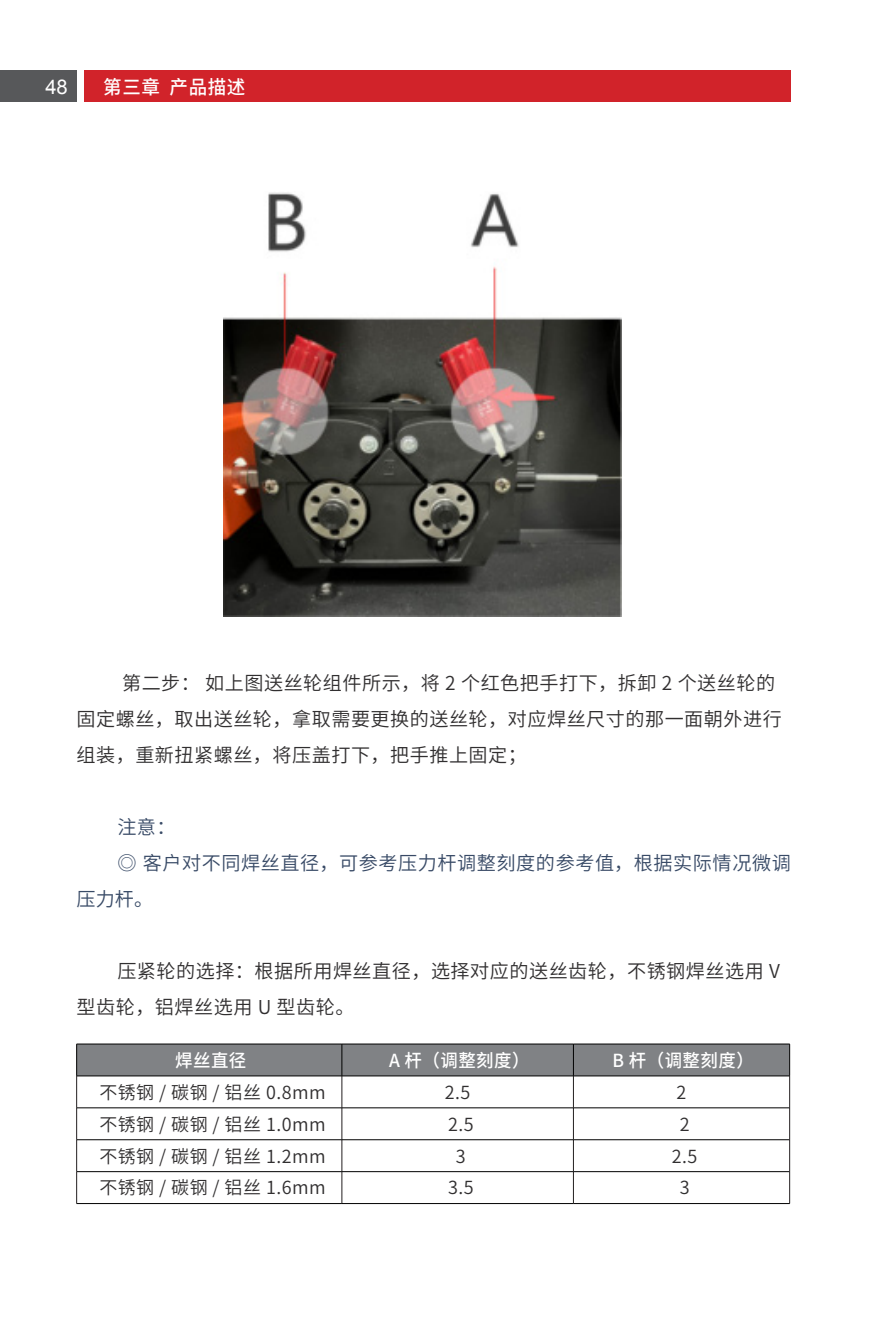
<style>
.page{position:relative;width:893px;height:1340px;background:#fff}
.page>*{position:absolute;margin:0;border:0;box-sizing:border-box;transform-origin:0 0}
.t1{font:20.25px "Arial";color:#fff}
.注解文字{font:19.12px/36px "Source Han Sans SC";letter-spacing:.025em;color:#312f30}
._1-重要正文-蓝色字{font:19.12px/36px "Source Han Sans SC";letter-spacing:.03em;color:#384a66}
.t2{font:500 19.12px "Source Han Sans SC";letter-spacing:.025em;color:#fff}
._8-表格文字{font:18px "Source Han Sans SC";letter-spacing:.025em;color:#312f30}
._8-表格文字-标题{font:500 18px "Source Han Sans SC";letter-spacing:.025em;color:#fff}
</style>
<div class="page">
<div style="left:84px;top:70px;width:707px;height:32px;background:#d1232a"></div>
<div style="left:0;top:70px;width:77px;height:32px;background:#57585a"></div>
<img style="left:223px;top:192px;width:398px;height:425px">
<div style="left:77px;top:1044px;width:712px;height:31px;background:#808285"></div>
<hr style="left:76px;top:1076px;width:1px;height:31px;background:#231f20">
<hr style="left:76px;top:1107px;width:1px;height:32px;background:#231f20">
<hr style="left:76px;top:1139px;width:1px;height:32px;background:#231f20">
<hr style="left:76px;top:1171px;width:1px;height:32px;background:#231f20">
<hr style="left:341px;top:1076px;width:1px;height:31px;background:#231f20">
<hr style="left:341px;top:1107px;width:1px;height:32px;background:#231f20">
<hr style="left:341px;top:1139px;width:1px;height:32px;background:#231f20">
<hr style="left:341px;top:1171px;width:1px;height:32px;background:#231f20">
<hr style="left:573px;top:1076px;width:1px;height:31px;background:#231f20">
<hr style="left:789px;top:1076px;width:1px;height:31px;background:#231f20">
<hr style="left:573px;top:1107px;width:1px;height:32px;background:#231f20">
<hr style="left:789px;top:1107px;width:1px;height:32px;background:#231f20">
<hr style="left:573px;top:1139px;width:1px;height:32px;background:#231f20">
<hr style="left:789px;top:1139px;width:1px;height:32px;background:#231f20">
<hr style="left:573px;top:1171px;width:1px;height:32px;background:#231f20">
<hr style="left:789px;top:1171px;width:1px;height:32px;background:#231f20">
<hr style="left:77px;top:1043px;width:265px;height:1px;background:#000">
<hr style="left:76px;top:1044px;width:1px;height:31px;background:#000">
<hr style="left:77px;top:1075px;width:265px;height:1px;background:#000">
<hr style="left:77px;top:1107px;width:265px;height:1px;background:#000">
<hr style="left:77px;top:1139px;width:265px;height:1px;background:#000">
<hr style="left:77px;top:1171px;width:265px;height:1px;background:#000">
<hr style="left:77px;top:1203px;width:265px;height:1px;background:#000">
<hr style="left:342px;top:1043px;width:231px;height:1px;background:#000">
<hr style="left:341px;top:1044px;width:1px;height:31px;background:#000">
<hr style="left:573px;top:1043px;width:217px;height:1px;background:#000">
<hr style="left:342px;top:1075px;width:231px;height:1px;background:#000">
<hr style="left:573px;top:1075px;width:217px;height:1px;background:#000">
<hr style="left:342px;top:1107px;width:231px;height:1px;background:#000">
<hr style="left:573px;top:1107px;width:216px;height:1px;background:#000">
<hr style="left:342px;top:1139px;width:231px;height:1px;background:#000">
<hr style="left:573px;top:1139px;width:216px;height:1px;background:#000">
<hr style="left:342px;top:1171px;width:231px;height:1px;background:#000">
<hr style="left:573px;top:1171px;width:216px;height:1px;background:#000">
<hr style="left:342px;top:1203px;width:231px;height:1px;background:#000">
<hr style="left:573px;top:1203px;width:217px;height:1px;background:#000">
<hr style="left:573px;top:1044px;width:1px;height:31px;background:#000">
<hr style="left:789px;top:1044px;width:1px;height:31px;background:#000">
<p class="t1" style="left:45px;top:73px;width:24px">48</p>
<p class="t2" style="left:103px;top:76px;width:143px">第三章 产品描述</p>
<p class="注解文字" style="left:77px;top:665px;width:707px;text-indent:46px">第二步： 如上图送丝轮组件所示，将 2 个红色把手打下，拆卸 2 个送丝轮的固定螺丝，取出送丝轮，拿取需要更换的送丝轮，对应焊丝尺寸的那一面朝外进行组装，重新扭紧螺丝，将压盖打下，把手推上固定；</p>
<p class="_1-重要正文-蓝色字" style="left:117px;top:809px;width:60px">注意：</p>
<p class="_1-重要正文-蓝色字" style="left:77px;top:845px;width:716px;text-indent:41px">◎ 客户对不同焊丝直径，可参考压力杆调整刻度的参考值，根据实际情况微调压力杆。</p>
<p class="注解文字" style="left:77px;top:953px;width:705px;text-indent:41px">压紧轮的选择：根据所用焊丝直径，选择对应的送丝齿轮，不锈钢焊丝选用 V型齿轮，铝焊丝选用 U 型齿轮。</p>
<p class="_8-表格文字-标题" style="left:175px;top:1050px;width:73px">焊丝直径</p>
<p class="_8-表格文字-标题" style="left:389px;top:1050px;width:142px">A 杆（调整刻度）</p>
<p class="_8-表格文字-标题" style="left:612px;top:1050px;width:143px">B 杆（调整刻度）</p>
<p class="_8-表格文字" style="left:99px;top:1081px;width:228px">不锈钢 / 碳钢 / 铝丝 0.8mm</p>
<p class="_8-表格文字" style="left:445px;top:1081px;width:27px">2.5</p>
<p class="_8-表格文字" style="left:677px;top:1081px;width:11px">2</p>
<p class="_8-表格文字" style="left:99px;top:1113px;width:228px">不锈钢 / 碳钢 / 铝丝 1.0mm</p>
<p class="_8-表格文字" style="left:448px;top:1113px;width:27px">2.5</p>
<p class="_8-表格文字" style="left:680px;top:1113px;width:11px">2</p>
<p class="_8-表格文字" style="left:99px;top:1145px;width:228px">不锈钢 / 碳钢 / 铝丝 1.2mm</p>
<p class="_8-表格文字" style="left:456px;top:1145px;width:11px">3</p>
<p class="_8-表格文字" style="left:672px;top:1145px;width:27px">2.5</p>
<p class="_8-表格文字" style="left:99px;top:1177px;width:228px">不锈钢 / 碳钢 / 铝丝 1.6mm</p>
<p class="_8-表格文字" style="left:448px;top:1177px;width:27px">3.5</p>
<p class="_8-表格文字" style="left:680px;top:1177px;width:11px">3</p>
</div>
